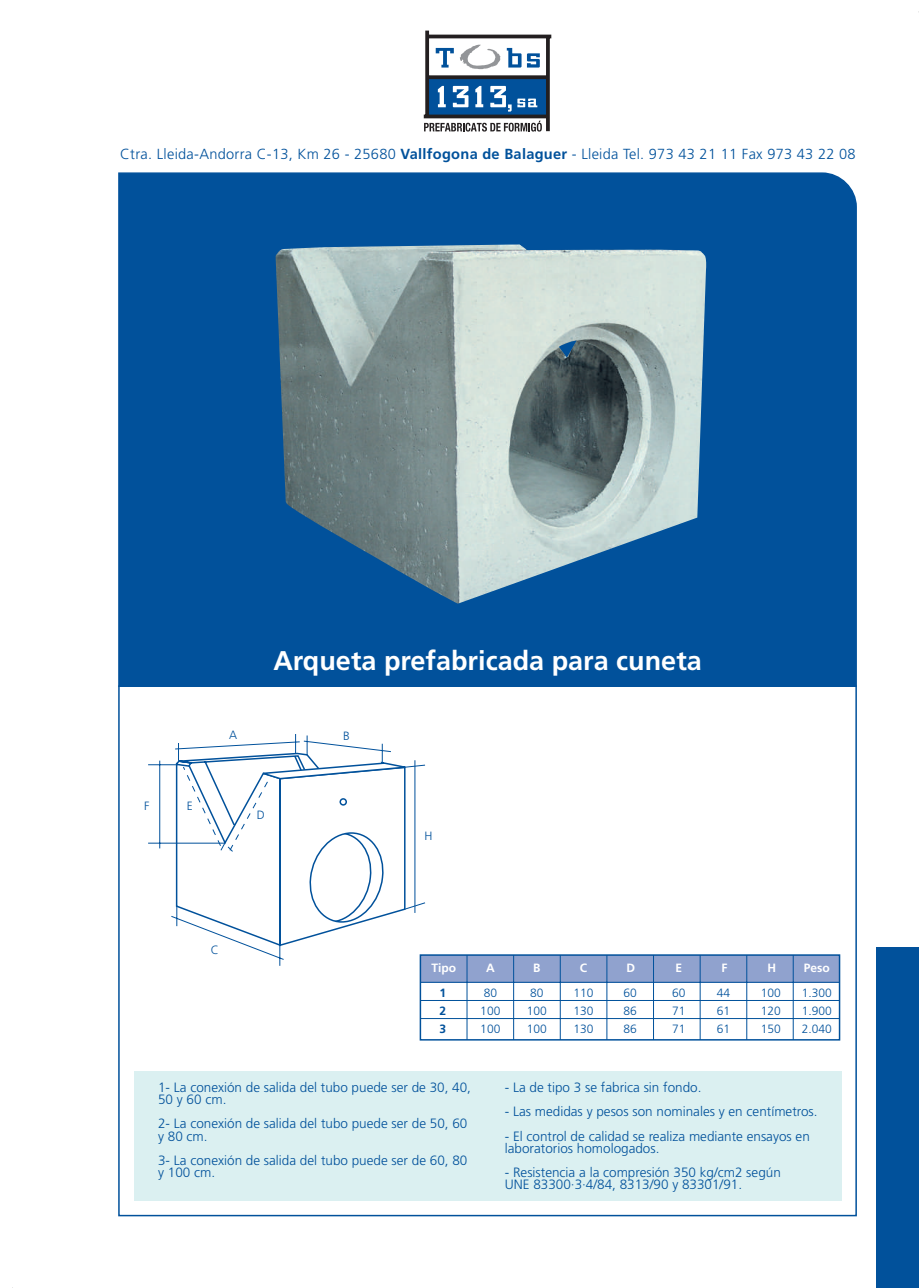
<style>
.page{position:relative;width:919px;height:1288px;background:#fff}
.page>*{position:absolute;margin:0;border:0;box-sizing:border-box;transform-origin:0 0}
.t1{font:700 27px "Frutiger";color:#fff}
.t2{font:300 14.55px "Frutiger";letter-spacing:.02em;color:#01519b}
.t3{font:300 13.5px/12.1px "Frutiger";color:#01519b}
.t4{font:300 12px/18px "Frutiger";color:#01519b;text-align:justify}
.t5{font:700 12px "Frutiger";color:#fff}
.t6{font:700 12px/18px "Frutiger";color:#01519b;text-align:justify}
.s1{font-weight:700}
</style>
<div class="page">
<div style="left:118px;top:172px;width:739px;height:515px;background:#01519b"></div>
<div style="left:134px;top:1071px;width:707px;height:129px;background:#dbf0f1"></div>
<div style="left:420px;top:955px;width:419px;height:27px;background:#90a2ce"></div>
<hr style="left:513px;top:955px;width:1px;height:84px;background:#01519b">
<hr style="left:420px;top:1000px;width:419px;height:1px;background:#01519b">
<hr style="left:420px;top:1018px;width:419px;height:1px;background:#01519b">
<hr style="left:420px;top:982px;width:419px;height:1px;background:#01519b">
<hr style="left:466px;top:955px;width:1px;height:84px;background:#01519b">
<hr style="left:560px;top:955px;width:1px;height:84px;background:#01519b">
<hr style="left:746px;top:955px;width:1px;height:84px;background:#01519b">
<hr style="left:606px;top:955px;width:1px;height:84px;background:#01519b">
<hr style="left:653px;top:955px;width:1px;height:84px;background:#01519b">
<hr style="left:699px;top:955px;width:1px;height:84px;background:#01519b">
<hr style="left:792px;top:955px;width:1px;height:84px;background:#01519b">
<div style="left:419px;top:954px;width:421px;height:86px;border:2px solid #01519b"></div>
<img style="left:275px;top:244px;width:431px;height:359px">
<div style="left:427px;top:77px;width:120px;height:40px;background:#01519b"></div>
<svg style="left:506px;top:48px;width:15px;height:20px"></svg>
<svg style="left:527px;top:53px;width:12px;height:15px"></svg>
<svg style="left:438px;top:86px;width:7px;height:21px"></svg>
<svg style="left:453px;top:86px;width:15px;height:21px"></svg>
<svg style="left:475px;top:86px;width:8px;height:21px"></svg>
<svg style="left:490px;top:86px;width:21px;height:26px"></svg>
<svg style="left:517px;top:99px;width:20px;height:8px"></svg>
<svg style="left:424px;top:121px;width:118px;height:11px"></svg>
<svg style="left:429px;top:75px;width:117px;height:4px"></svg>
<hr style="left:423px;top:115px;width:124px;height:3px;background:#231f20">
<hr style="left:427px;top:35px;width:124px;height:3px;background:#231f20">
<hr style="left:546px;top:35px;width:3px;height:96px;background:#231f20">
<svg style="left:425px;top:31px;width:4px;height:84px"></svg>
<svg style="left:435px;top:45px;width:65px;height:24px"></svg>
<svg style="left:148px;top:734px;width:277px;height:175px"></svg>
<svg style="left:250px;top:760px;width:165px;height:206px"></svg>
<svg style="left:164px;top:752px;width:243px;height:195px"></svg>
<div style="left:876px;top:947px;width:42px;height:340px;background:#01519b"></div>
<p class="t2" style="left:120px;top:146px;width:736px">Ctra. Lleida-Andorra C-13, Km 26 - 25680 <span class="s1">Vallfogona de Balaguer</span> - Lleida Tel. 973 43 21 11 Fax 973 43 22 08</p>
<h1 class="t1" style="left:273px;top:644px;width:430px">Arqueta prefabricada para cuneta</h1>
<p class="t4" style="left:144px;top:796px;width:7px">F</p>
<p class="t4" style="left:187px;top:796px;width:7px">E</p>
<p class="t4" style="left:229px;top:726px;width:10px">A</p>
<p class="t4" style="left:343px;top:727px;width:8px">B</p>
<p class="t4" style="left:257px;top:805px;width:10px">D</p>
<p class="t4" style="left:424px;top:826px;width:10px">H</p>
<p class="t4" style="left:211px;top:941px;width:10px">C</p>
<p class="t5" style="left:431px;top:960px;width:26px">Tipo</p>
<p class="t6" style="left:439px;top:983px;width:8px">1<br>2<br>3</p>
<p class="t4" style="left:480px;top:983px;width:22px;text-align:left">80<br>100<br>100</p>
<p class="t5" style="left:486px;top:960px;width:10px">A</p>
<p class="t5" style="left:579px;top:960px;width:9px">C</p>
<p class="t4" style="left:573px;top:983px;width:22px">110<br>130<br>130</p>
<p class="t5" style="left:533px;top:960px;width:9px">B</p>
<p class="t4" style="left:527px;top:983px;width:22px;text-align:left">80<br>100<br>100</p>
<p class="t5" style="left:626px;top:960px;width:10px">D</p>
<p class="t4" style="left:623px;top:983px;width:15px">60<br>86<br>86</p>
<p class="t5" style="left:675px;top:960px;width:8px">E</p>
<p class="t4" style="left:672px;top:983px;width:15px">60<br>71<br>71</p>
<p class="t5" style="left:721px;top:960px;width:7px">F</p>
<p class="t4" style="left:716px;top:983px;width:15px">44<br>61<br>61</p>
<p class="t5" style="left:767px;top:960px;width:10px">H</p>
<p class="t4" style="left:760px;top:983px;width:22px">100<br>120<br>150</p>
<p class="t5" style="left:803px;top:960px;width:28px">Peso</p>
<p class="t4" style="left:801px;top:983px;width:32px">1.300<br>1.900<br>2.040</p>
<p class="t3" style="left:158px;top:1081px;width:314px">1- La conexión de salida del tubo puede ser de 30, 40,<br>50 y 60 cm.</p>
<p class="t3" style="left:158px;top:1117px;width:311px">2- La conexión de salida del tubo puede ser de 50, 60 y 80 cm.</p>
<p class="t3" style="left:158px;top:1154px;width:311px">3- La conexión de salida del tubo puede ser de 60, 80 y 100 cm.</p>
<p class="t3" style="left:505px;top:1081px;width:198px">- La de tipo 3 se fabrica sin fondo.</p>
<p class="t3" style="left:505px;top:1105px;width:314px">- Las medidas y pesos son nominales y en centímetros.</p>
<p class="t3" style="left:505px;top:1130px;width:306px">- El control de calidad se realiza mediante ensayos en laboratorios homologados.</p>
<p class="t3" style="left:505px;top:1166px;width:277px">- Resistencia a la compresión 350 kg/cm2 según<br>UNE 83300·3·4/84, 8313/90 y 83301/91.</p>
</div>
